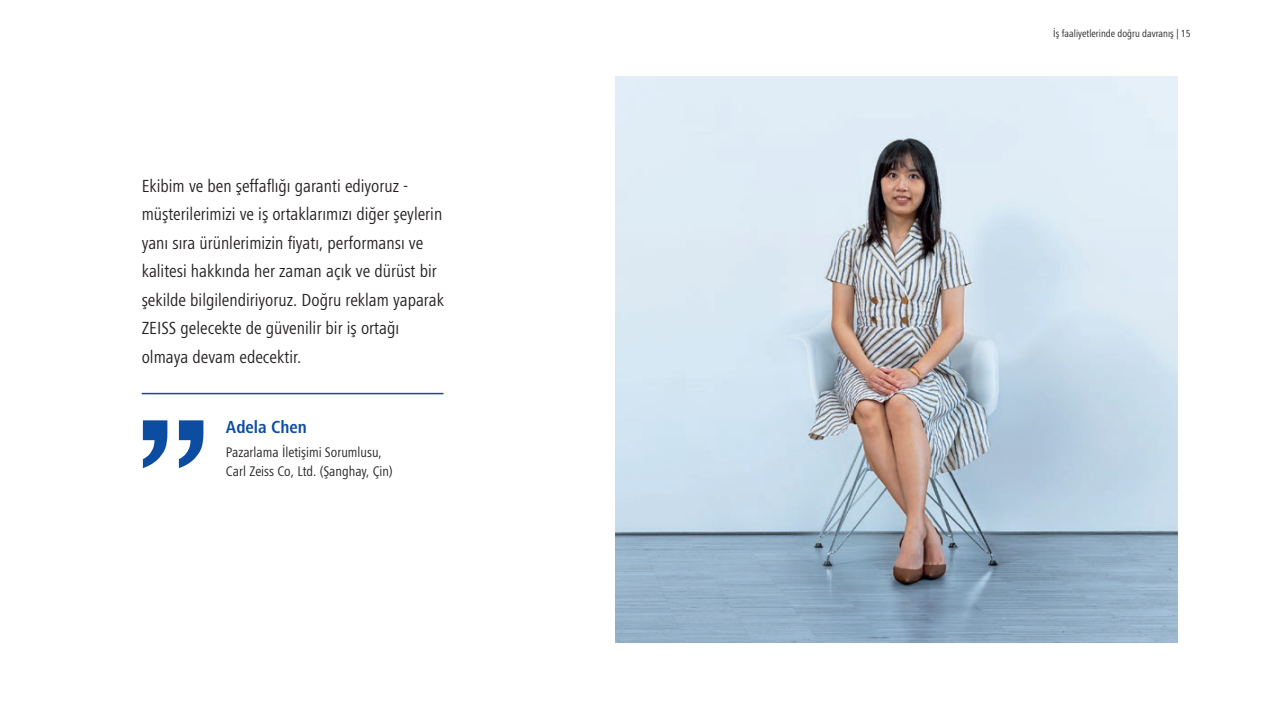
<style>
.page{position:relative;width:1263px;height:706px;background:#fff}
.page>*{position:absolute;margin:0;border:0;box-sizing:border-box;transform-origin:0 0}
.t1{font:condensed 18px/28.5px "ZEISS Frutiger Next W1 G";color:#231f20}
.t2{font:700 condensed 18px "ZEISS Frutiger Next W1 G";color:#0d4da1}
.t3{font:condensed 14.25px/19.5px "ZEISS Frutiger Next W1 G";color:#231f20}
.t4{font:condensed 10.5px "ZEISS Frutiger Next W1 G";color:#231f20}
</style>
<div class="page">
<img style="left:616px;top:77px;width:562px;height:565px">
<svg style="left:143px;top:420px;width:60px;height:48px"></svg>
<hr style="left:142px;top:393px;width:301px;height:1px;background:#0d4da1">
<p class="t1" style="left:142px;top:170px;width:304px">Ekibim ve ben şeffaflığı garanti ediyoruz - müşterilerimizi ve iş ortaklarımızı diğer şeylerin yanı sıra ürünlerimizin fiyatı, performansı ve kalitesi hakkında her zaman açık ve dürüst bir şekilde bilgilendiriyoruz. Doğru reklam yaparak ZEISS gelecekte de güvenilir bir iş ortağı olmaya devam edecektir.</p>
<p class="t2" style="left:226px;top:414px;width:83px">Adela Chen</p>
<p class="t3" style="left:226px;top:441px;width:168px">Pazarlama İletişimi Sorumlusu,<br>Carl Zeiss Co, Ltd. (Şanghay, Çin)</p>
<p class="t4" style="left:1053px;top:27px;width:139px">İş faaliyetlerinde doğru davranış | 15</p>
</div>
